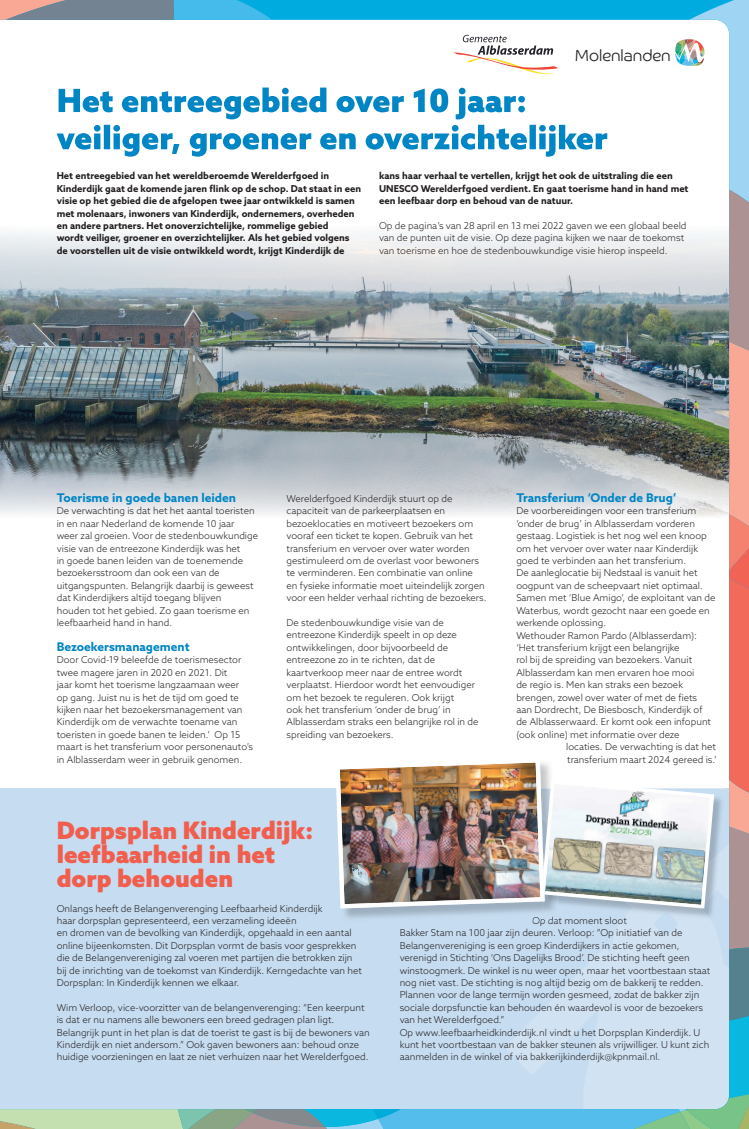
<style>
.page{position:relative;width:749px;height:1129px;background:#fff}
.page>*{position:absolute;margin:0;border:0;box-sizing:border-box;transform-origin:0 0}
.t1{font:900 24px/24px "Azo Sans";color:#f15e4d}
.t2{font:300 16.2px "Co Headline";color:#231f20}
.t3{font:700 12px "Azo Sans";color:#0085c5}
.t4{font:300 9.5px/12.4px "Azo Sans";color:#231f20}
.t5{font:700 9.5px/12.4px "Azo Sans";color:#231f20}
</style>
<div class="page">
<img style="left:0;top:0;width:748px;height:1128px">
<h2 class="t2" style="left:574px;top:46px;width:97px">Molenlanden</h2>
<p class="t5" style="left:57px;top:170px;width:306px">Het entreegebied van het wereldberoemde Werelderfgoed in Kinderdijk gaat de komende jaren flink op de schop. Dat staat in een visie op het gebied die de afgelopen twee jaar ontwikkeld is samen met molenaars, inwoners van Kinderdijk, ondernemers, overheden en andere partners. Het onoverzichtelijke, rommelige gebied<br>wordt veiliger, groener en overzichtelijker. Als het gebied volgens de voorstellen uit de visie ontwikkeld wordt, krijgt Kinderdijk de</p>
<p class="t5" style="left:379px;top:169px;width:311px">kans haar verhaal te vertellen, krijgt het ook de uitstraling die een<br>UNESCO Werelderfgoed verdient. En gaat toerisme hand in hand met een leefbaar dorp en behoud van de natuur.</p>
<p class="t4" style="left:379px;top:219px;width:309px">Op de pagina’s van 28 april en 13 mei 2022 gaven we een globaal beeld van de punten uit de visie. Op deze pagina kijken we naar de toekomst van toerisme en hoe de stedenbouwkundige visie hierop inspeeld.</p>
<p class="t3" style="left:57px;top:489px;width:181px">Toerisme in goede banen leiden</p>
<p class="t4" style="left:57px;top:504px;width:203px">De verwachting is dat het het aantal toeristen in en naar Nederland de komende 10 jaar weer zal groeien. Voor de stedenbouwkundige visie van de entreezone Kinderdijk was het<br>in goede banen leiden van de toenemende bezoekersstroom dan ook een van de uitgangspunten. Belangrijk daarbij is geweest dat Kinderdijkers altijd toegang blijven<br>houden tot het gebied. Zo gaan toerisme en leefbaarheid hand in hand.</p>
<p class="t3" style="left:57px;top:638px;width:134px">Bezoekersmanagement</p>
<p class="t4" style="left:57px;top:653px;width:198px">Door Covid-19 beleefde de toerismesector twee magere jaren in 2020 en 2021. Dit<br>jaar komt het toerisme langzaamaan weer op gang. Juist nu is het de tijd om goed te kijken naar het bezoekersmanagement van Kinderdijk om de verwachte toename van toeristen in goede banen te leiden.’ Op 15 maart is het transferium voor personenauto’s in Alblasserdam weer in gebruik genomen.</p>
<p class="t4" style="left:286px;top:492px;width:201px">Werelderfgoed Kinderdijk stuurt op de capaciteit van de parkeerplaatsen en bezoeklocaties en motiveert bezoekers om vooraf een ticket te kopen. Gebruik van het transferium en vervoer over water worden gestimuleerd om de overlast voor bewoners te verminderen. Een combinatie van online<br>en fysieke informatie moet uiteindelijk zorgen voor een helder verhaal richting de bezoekers.</p>
<p class="t4" style="left:286px;top:616px;width:193px">De stedenbouwkundige visie van de entreezone Kinderdijk speelt in op deze ontwikkelingen, door bijvoorbeeld de entreezone zo in te richten, dat de kaartverkoop meer naar de entree wordt verplaatst. Hierdoor wordt het eenvoudiger om het bezoek te reguleren. Ook krijgt<br>ook het transferium ‘onder de brug’ in Alblasserdam straks een belangrijke rol in de spreiding van bezoekers.</p>
<p class="t3" style="left:516px;top:489px;width:161px">Transferium ‘Onder de Brug’</p>
<p class="t4" style="left:516px;top:504px;width:181px">De voorbereidingen voor een transferium</p>
<p class="t4" style="left:516px;top:517px;width:180px">‘onder de brug’ in Alblasserdam vorderen</p>
<p class="t4" style="left:516px;top:529px;width:192px">gestaag. Logistiek is het nog wel een knoop</p>
<p class="t4" style="left:516px;top:542px;width:183px">om het vervoer over water naar Kinderdijk</p>
<p class="t4" style="left:516px;top:554px;width:171px">goed te verbinden aan het transferium.</p>
<p class="t4" style="left:516px;top:566px;width:183px">De aanleglocatie bij Nedstaal is vanuit het</p>
<p class="t4" style="left:516px;top:579px;width:188px">oogpunt van de scheepvaart niet optimaal.</p>
<p class="t4" style="left:516px;top:591px;width:201px">Samen met ‘Blue Amigo’, de exploitant van de</p>
<p class="t4" style="left:516px;top:604px;width:195px">Waterbus, wordt gezocht naar een goede en</p>
<p class="t4" style="left:516px;top:616px;width:91px">werkende oplossing.</p>
<p class="t4" style="left:516px;top:628px;width:182px">Wethouder Ramon Pardo (Alblasserdam):</p>
<p class="t4" style="left:516px;top:641px;width:165px">‘Het transferium krijgt een belangrijke</p>
<p class="t4" style="left:516px;top:653px;width:177px">rol bij de spreiding van bezoekers. Vanuit</p>
<p class="t4" style="left:516px;top:666px;width:179px">Alblasserdam kan men ervaren hoe mooi</p>
<p class="t4" style="left:516px;top:678px;width:168px">de regio is. Men kan straks een bezoek</p>
<p class="t4" style="left:516px;top:690px;width:182px">brengen, zowel over water of met de fiets</p>
<p class="t4" style="left:516px;top:703px;width:188px">aan Dordrecht, De Biesbosch, Kinderdijk of</p>
<p class="t4" style="left:516px;top:715px;width:196px">de Alblasserwaard. Er komt ook een infopunt</p>
<p class="t4" style="left:516px;top:728px;width:165px">(ook online) met informatie over deze</p>
<p class="t4" style="left:566px;top:740px;width:151px">locaties. De verwachting is dat het</p>
<p class="t4" style="left:567px;top:752px;width:151px">transferium maart 2024 gereed is.’</p>
<h1 class="t1" style="left:57px;top:817px;width:258px">Dorpsplan Kinderdijk: leefbaarheid in het dorp behouden</h1>
<p class="t4" style="left:57px;top:901px;width:306px">Onlangs heeft de Belangenverenging Leefbaarheid Kinderdijk<br>haar dorpsplan gepresenteerd, een verzameling ideeën<br>en dromen van de bevolking van Kinderdijk, opgehaald in een aantal online bijeenkomsten. Dit Dorpsplan vormt de basis voor gesprekken die de Belangenvereniging zal voeren met partijen die betrokken zijn bij de inrichting van de toekomst van Kinderdijk. Kerngedachte van het Dorpsplan: In Kinderdijk kennen we elkaar.</p>
<p class="t4" style="left:57px;top:1000px;width:314px">Wim Verloop, vice-voorzitter van de belangenverenging: “Een keerpunt is dat er nu namens alle bewoners een breed gedragen plan ligt.<br>Belangrijk punt in het plan is dat de toerist te gast is bij de bewoners van Kinderdijk en niet andersom.” Ook gaven bewoners aan: behoud onze huidige voorzieningen en laat ze niet verhuizen naar het Werelderfgoed.</p>
<p class="t4" style="left:399px;top:914px;width:312px;text-indent:132px">Op dat moment sloot<br>Bakker Stam na 100 jaar zijn deuren. Verloop: ”Op initiatief van de Belangenvereniging is een groep Kinderdijkers in actie gekomen, verenigd in Stichting ‘Ons Dagelijks Brood’. De stichting heeft geen winstoogmerk. De winkel is nu weer open, maar het voortbestaan staat nog niet vast. De stichting is nog altijd bezig om de bakkerij te redden.<br>Plannen voor de lange termijn worden gesmeed, zodat de bakker zijn sociale dorpsfunctie kan behouden én waardevol is voor de bezoekers van het Werelderfgoed.”<br>Op www.leefbaarheidkinderdijk.nl vindt u het Dorpsplan Kinderdijk. U kunt het voortbestaan van de bakker steunen als vrijwilliger. U kunt zich aanmelden in de winkel of via bakkerijkinderdijk@kpnmail.nl.</p>
</div>
